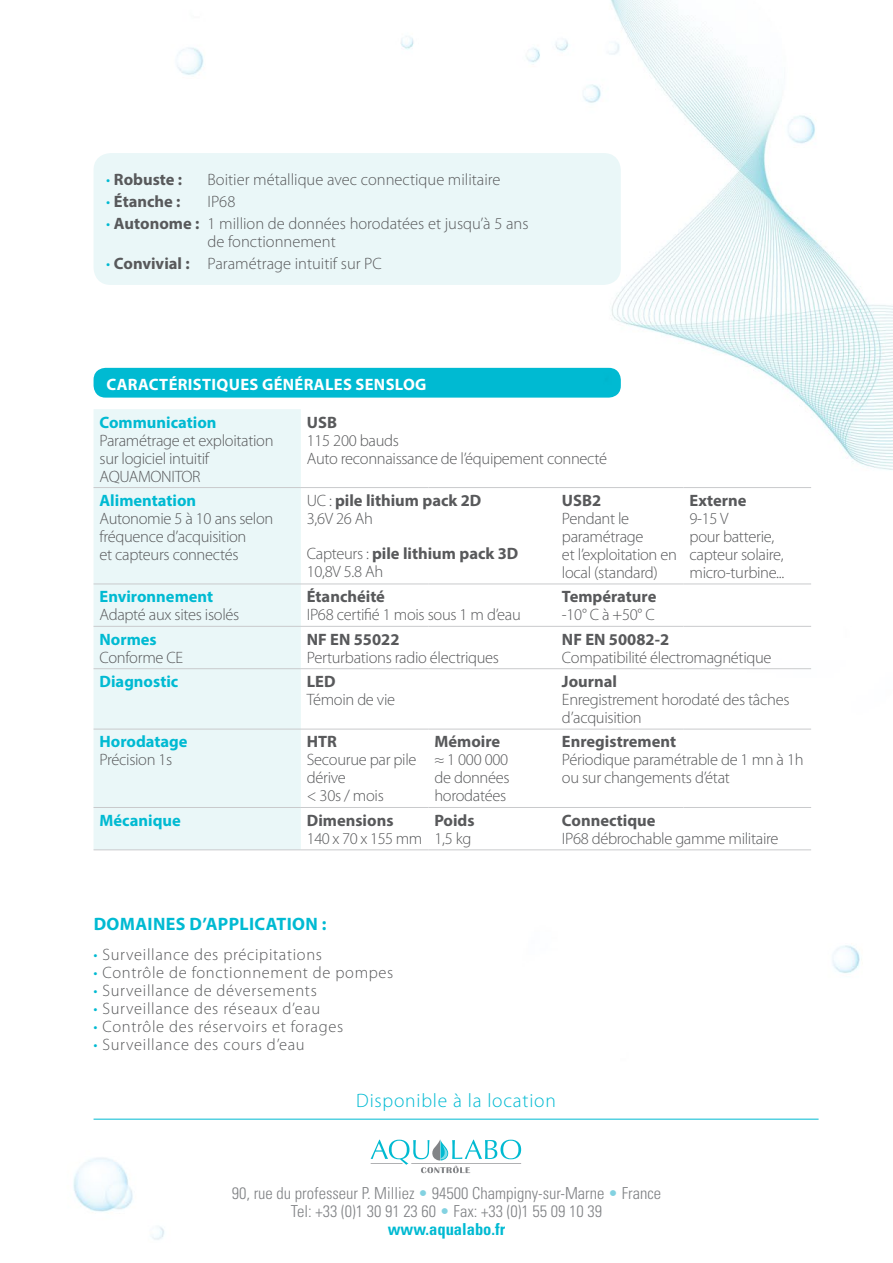
<style>
.page{position:relative;width:893px;height:1263px;background:#fff}
.page>*{position:absolute;margin:0;border:0;box-sizing:border-box;transform-origin:0 0}
.t1{font:300 19.5px "Myriad Pro";letter-spacing:.04em;color:#00bad2}
.t2{font:700 18px "Myriad Pro";letter-spacing:.02em;color:#00bad2}
.t3{font:300 16.5px/18px "Myriad Pro";letter-spacing:-.02em;color:#58595b}
.t4{font:700 16.5px "Myriad Pro";color:#58595b}
.t5{font:300 16.5px "Myriad Pro";letter-spacing:.04em;color:#58595b}
.t6{font:300 16.5px/18px "Myriad Pro";color:#58595b}
.t7{font:300 condensed 16.5px "Univers";color:#808285}
.t8{font:700 16.5px "Myriad Pro";color:#00bad2}
.t9{font:700 16.5px "Myriad Pro";letter-spacing:.02em;color:#fff}
.t10{font:700 condensed 16.5px "Univers";color:#00bad2}
.s1{font-weight:300;color:#00bad2}
.s2{color:#00bad2}
.s3{font-weight:700}
.s4{font-weight:300}
.s5{color:#83d2e1}
</style>
<div class="page">
<img style="left:73px;top:0;width:820px;height:1240px">
<div style="left:94px;top:153px;width:527px;height:132px;background:#eaf7f8;border-radius:17px"></div>
<div style="left:94px;top:368px;width:527px;height:30px;background:#00bad2;border-radius:12px"></div>
<hr style="left:94px;top:1119px;width:725px;height:1px;background:#00bad2">
<svg style="left:371px;top:1139px;width:150px;height:34px"></svg>
<div style="left:94px;top:409px;width:207px;height:440px;background:#eaf7f8"></div>
<hr style="left:94px;top:487px;width:207px;height:1px;background:#c9cacc">
<hr style="left:301px;top:487px;width:127px;height:1px;background:#c9cacc">
<hr style="left:428px;top:487px;width:128px;height:1px;background:#c9cacc">
<hr style="left:556px;top:487px;width:128px;height:1px;background:#c9cacc">
<hr style="left:684px;top:487px;width:127px;height:1px;background:#c9cacc">
<hr style="left:94px;top:584px;width:207px;height:1px;background:#c9cacc">
<hr style="left:301px;top:584px;width:127px;height:1px;background:#c9cacc">
<hr style="left:428px;top:584px;width:128px;height:1px;background:#c9cacc">
<hr style="left:556px;top:584px;width:128px;height:1px;background:#c9cacc">
<hr style="left:684px;top:584px;width:127px;height:1px;background:#c9cacc">
<hr style="left:94px;top:626px;width:207px;height:1px;background:#c9cacc">
<hr style="left:301px;top:626px;width:127px;height:1px;background:#c9cacc">
<hr style="left:428px;top:626px;width:128px;height:1px;background:#c9cacc">
<hr style="left:556px;top:626px;width:128px;height:1px;background:#c9cacc">
<hr style="left:684px;top:626px;width:127px;height:1px;background:#c9cacc">
<hr style="left:94px;top:668px;width:207px;height:1px;background:#c9cacc">
<hr style="left:301px;top:668px;width:127px;height:1px;background:#c9cacc">
<hr style="left:428px;top:668px;width:128px;height:1px;background:#c9cacc">
<hr style="left:556px;top:668px;width:128px;height:1px;background:#c9cacc">
<hr style="left:684px;top:668px;width:127px;height:1px;background:#c9cacc">
<hr style="left:94px;top:729px;width:207px;height:1px;background:#c9cacc">
<hr style="left:301px;top:729px;width:127px;height:1px;background:#c9cacc">
<hr style="left:428px;top:729px;width:128px;height:1px;background:#c9cacc">
<hr style="left:556px;top:729px;width:128px;height:1px;background:#c9cacc">
<hr style="left:684px;top:729px;width:127px;height:1px;background:#c9cacc">
<hr style="left:94px;top:807px;width:207px;height:1px;background:#c9cacc">
<hr style="left:301px;top:807px;width:127px;height:1px;background:#c9cacc">
<hr style="left:428px;top:807px;width:128px;height:1px;background:#c9cacc">
<hr style="left:556px;top:807px;width:128px;height:1px;background:#c9cacc">
<hr style="left:684px;top:807px;width:127px;height:1px;background:#c9cacc">
<hr style="left:94px;top:849px;width:207px;height:1px;background:#c9cacc">
<hr style="left:301px;top:849px;width:127px;height:1px;background:#c9cacc">
<hr style="left:428px;top:849px;width:128px;height:1px;background:#c9cacc">
<hr style="left:556px;top:849px;width:128px;height:1px;background:#c9cacc">
<hr style="left:684px;top:849px;width:127px;height:1px;background:#c9cacc">
<p class="t4" style="left:106px;top:168px;width:77px"><span class="s1">•</span> Robuste :</p>
<p class="t6" style="left:208px;top:170px;width:295px">Boitier métallique avec connectique militaire</p>
<p class="t4" style="left:106px;top:191px;width:76px"><span class="s1">•</span> Étanche :</p>
<p class="t3" style="left:208px;top:193px;width:29px">IP68</p>
<p class="t6" style="left:208px;top:215px;width:322px;text-indent:-101px"><span class="s2">•</span> <span class="s3">Autonome :</span> 1 million de données horodatées et jusqu’à 5 ans de fonctionnement</p>
<p class="t6" style="left:106px;top:255px;width:277px"><span class="s2">•</span> <span class="s3">Convivial :</span> Paramétrage intuitif sur PC</p>
<p class="t9" style="left:106px;top:374px;width:321px">CARACTÉRISTIQUES GÉNÉRALES SENSLOG</p>
<p class="t8" style="left:100px;top:411px;width:119px">Communication</p>
<p class="t3" style="left:100px;top:431px;width:176px">Paramétrage et exploitation sur logiciel intuitif<br>AQUAMONITOR</p>
<p class="t4" style="left:307px;top:411px;width:32px">USB</p>
<p class="t3" style="left:307px;top:431px;width:94px">115 200 bauds</p>
<p class="t3" style="left:307px;top:449px;width:302px">Auto reconnaissance de l’équipement connecté</p>
<p class="t8" style="left:100px;top:490px;width:98px">Alimentation</p>
<p class="t3" style="left:100px;top:510px;width:175px">Autonomie 5 à 10 ans selon fréquence d’acquisition<br>et capteurs connectés</p>
<p class="t8" style="left:100px;top:586px;width:115px">Environnement</p>
<p class="t3" style="left:100px;top:606px;width:141px">Adapté aux sites isolés</p>
<p class="t4" style="left:307px;top:490px;width:176px"><span class="s4">UC :</span> pile lithium pack 2D</p>
<p class="t3" style="left:307px;top:510px;width:68px">3,6V 26 Ah</p>
<p class="t4" style="left:307px;top:543px;width:213px"><span class="s4">Capteurs :</span> pile lithium pack 3D</p>
<p class="t3" style="left:307px;top:563px;width:78px">10,8V 5.8 Ah</p>
<p class="t4" style="left:307px;top:586px;width:80px">Étanchéité</p>
<p class="t3" style="left:307px;top:606px;width:215px">IP68 certifié 1 mois sous 1 m d’eau</p>
<p class="t4" style="left:562px;top:490px;width:41px">USB2</p>
<p class="t3" style="left:562px;top:510px;width:116px">Pendant le paramétrage<br>et l’exploitation en local (standard)</p>
<p class="t4" style="left:562px;top:586px;width:96px">Température</p>
<p class="t3" style="left:562px;top:606px;width:94px">-10° C à +50° C</p>
<p class="t4" style="left:690px;top:490px;width:58px">Externe</p>
<p class="t3" style="left:690px;top:510px;width:40px">9-15 V</p>
<p class="t3" style="left:690px;top:528px;width:96px">pour batterie, capteur solaire, micro-turbine...</p>
<p class="t8" style="left:100px;top:628px;width:59px">Normes</p>
<p class="t3" style="left:100px;top:648px;width:85px">Conforme CE</p>
<p class="t4" style="left:307px;top:628px;width:94px">NF EN 55022</p>
<p class="t3" style="left:307px;top:648px;width:194px">Perturbations radio électriques</p>
<p class="t8" style="left:100px;top:671px;width:80px">Diagnostic</p>
<p class="t4" style="left:307px;top:671px;width:30px">LED</p>
<p class="t3" style="left:307px;top:691px;width:90px">Témoin de vie</p>
<p class="t8" style="left:100px;top:731px;width:90px">Horodatage</p>
<p class="t3" style="left:100px;top:751px;width:74px">Précision 1s</p>
<p class="t4" style="left:307px;top:731px;width:32px">HTR</p>
<p class="t3" style="left:307px;top:751px;width:111px">Secourue par pile</p>
<p class="t3" style="left:307px;top:769px;width:78px">dérive<br>&lt; 30s / mois</p>
<p class="t8" style="left:100px;top:809px;width:83px">Mécanique</p>
<p class="t4" style="left:307px;top:809px;width:88px">Dimensions</p>
<p class="t3" style="left:307px;top:830px;width:117px">140 x 70 x 155 mm</p>
<p class="t4" style="left:434px;top:731px;width:67px">Mémoire</p>
<p class="t3" style="left:434px;top:751px;width:77px;text-align:justify">≈ 1 000 000 de données horodatées</p>
<p class="t4" style="left:434px;top:809px;width:42px">Poids</p>
<p class="t3" style="left:434px;top:830px;width:39px">1,5 kg</p>
<p class="t2" style="left:94px;top:912px;width:234px">DOMAINES D’APPLICATION :</p>
<p class="t5" style="left:94px;top:946px;width:230px"><span class="s2">•</span> Surveillance des précipitations</p>
<p class="t5" style="left:94px;top:964px;width:301px"><span class="s2">•</span> Contrôle de fonctionnement de pompes</p>
<p class="t5" style="left:94px;top:982px;width:225px"><span class="s2">•</span> Surveillance de déversements</p>
<p class="t5" style="left:94px;top:1000px;width:228px"><span class="s2">•</span> Surveillance des réseaux d’eau</p>
<p class="t5" style="left:94px;top:1018px;width:251px"><span class="s2">•</span> Contrôle des réservoirs et forages</p>
<p class="t5" style="left:94px;top:1036px;width:213px"><span class="s2">•</span> Surveillance des cours d’eau</p>
<p class="t4" style="left:562px;top:628px;width:109px">NF EN 50082-2</p>
<p class="t3" style="left:562px;top:648px;width:211px">Compatibilité électromagnétique</p>
<p class="t4" style="left:562px;top:671px;width:57px">Journal</p>
<p class="t3" style="left:562px;top:691px;width:229px">Enregistrement horodaté des tâches d’acquisition</p>
<p class="t4" style="left:562px;top:731px;width:116px">Enregistrement</p>
<p class="t3" style="left:562px;top:751px;width:243px">Périodique paramétrable de 1 mn à 1h ou sur changements d’état</p>
<p class="t4" style="left:562px;top:809px;width:95px">Connectique</p>
<p class="t3" style="left:562px;top:830px;width:218px">IP68 débrochable gamme militaire</p>
<p class="t1" style="left:356px;top:1089px;width:201px">Disponible à la location</p>
<p class="t7" style="left:232px;top:1183px;width:431px">90, rue du professeur P. Milliez <span class="s5">•</span> 94500 Champigny-sur-Marne <span class="s5">•</span> France</p>
<p class="t7" style="left:291px;top:1201px;width:312px">Tel: +33 (0)1 30 91 23 60 <span class="s5">•</span> Fax: +33 (0)1 55 09 10 39</p>
<p class="t10" style="left:388px;top:1219px;width:119px">www.aqualabo.fr</p>
</div>
